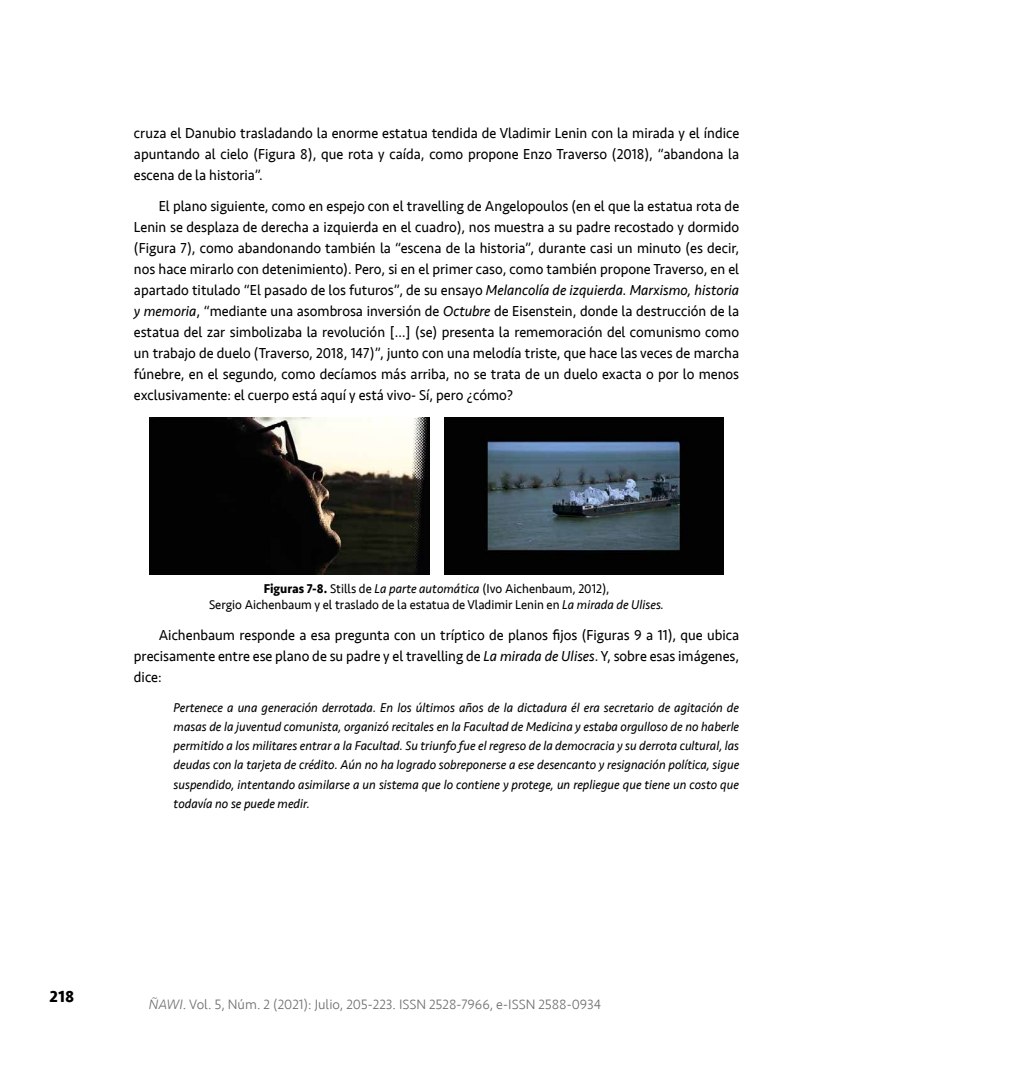
<style>
.page{position:relative;width:1017px;height:1067px;background:#fff}
.page>*{position:absolute;margin:0;border:0;box-sizing:border-box;transform-origin:0 0}
.t1{font:700 16.62px "Seravek";color:#000}
.t2{font:14.88px/21px "Seravek";color:#000;text-align:justify;scale:.95 1}
.t3{font:300 14px "Seravek";color:#706f6f}
.t4{font:italic 13.12px/19.2px "Seravek";color:#000;text-align:justify;scale:.95 1}
.t5{font:13.12px/16.6px "Seravek";color:#000;text-align:center;scale:.95 1}
.s1{font-style:italic}
.s2{font-weight:700}
</style>
<div class="page">
<img style="left:150px;top:417px;width:279px;height:157px">
<img style="left:444px;top:417px;width:279px;height:157px">
<p class="t2" style="left:134px;top:122px;width:639px">cruza el Danubio trasladando la enorme estatua tendida de Vladimir Lenin con la mirada y el índice apuntando al cielo (Figura 8), que rota y caída, como propone Enzo Traverso (2018), “abandona la escena de la historia”.</p>
<p class="t2" style="left:134px;top:195px;width:639px;text-indent:25px">El plano siguiente, como en espejo con el travelling de Angelopoulos (en el que la estatua rota de Lenin se desplaza de derecha a izquierda en el cuadro), nos muestra a su padre recostado y dormido (Figura 7), como abandonando también la “escena de la historia”, durante casi un minuto (es decir, nos hace mirarlo con detenimiento). Pero, si en el primer caso, como también propone Traverso, en el apartado titulado “El pasado de los futuros”, de su ensayo <span class="s1">Melancolía de izquierda. Marxismo, historia y memoria</span>, “mediante una asombrosa inversión de <span class="s1">Octubre</span> de Eisenstein, donde la destrucción de la estatua del zar simbolizaba la revolución […] (se) presenta la rememoración del comunismo como un trabajo de duelo (Traverso, 2018, 147)”, junto con una melodía triste, que hace las veces de marcha fúnebre, en el segundo, como decíamos más arriba, no se trata de un duelo exacta o por lo menos exclusivamente: el cuerpo está aquí y está vivo- Sí, pero ¿cómo?</p>
<p class="t5" style="left:209px;top:580px;width:480px"><span class="s2">Figuras 7-8.</span> Stills de <span class="s1">La parte automática</span> (Ivo Aichenbaum, 2012),<br>Sergio Aichenbaum y el traslado de la estatua de Vladimir Lenin en <span class="s1">La mirada de Ulises.</span></p>
<p class="t2" style="left:134px;top:625px;width:639px;text-indent:25px">Aichenbaum responde a esa pregunta con un tríptico de planos fijos (Figuras 9 a 11), que ubica precisamente entre ese plano de su padre y el travelling de <span class="s1">La mirada de Ulises</span>. Y, sobre esas imágenes, dice:</p>
<p class="t4" style="left:174px;top:697px;width:597px">Pertenece a una generación derrotada. En los últimos años de la dictadura él era secretario de agitación de masas de la juventud comunista, organizó recitales en la Facultad de Medicina y estaba orgulloso de no haberle permitido a los militares entrar a la Facultad. Su triunfo fue el regreso de la democracia y su derrota cultural, las deudas con la tarjeta de crédito. Aún no ha logrado sobreponerse a ese desencanto y resignación política, sigue suspendido, intentando asimilarse a un sistema que lo contiene y protege, un repliegue que tiene un costo que todavía no se puede medir.</p>
<p class="t1" style="left:50px;top:983px;width:26px">218</p>
<p class="t3" style="left:149px;top:996px;width:454px"><span class="s1">ÑAWI</span>. Vol. 5, Núm. 2 (2021): Julio, 205-223. ISSN 2528-7966, e-ISSN 2588-0934</p>
</div>
